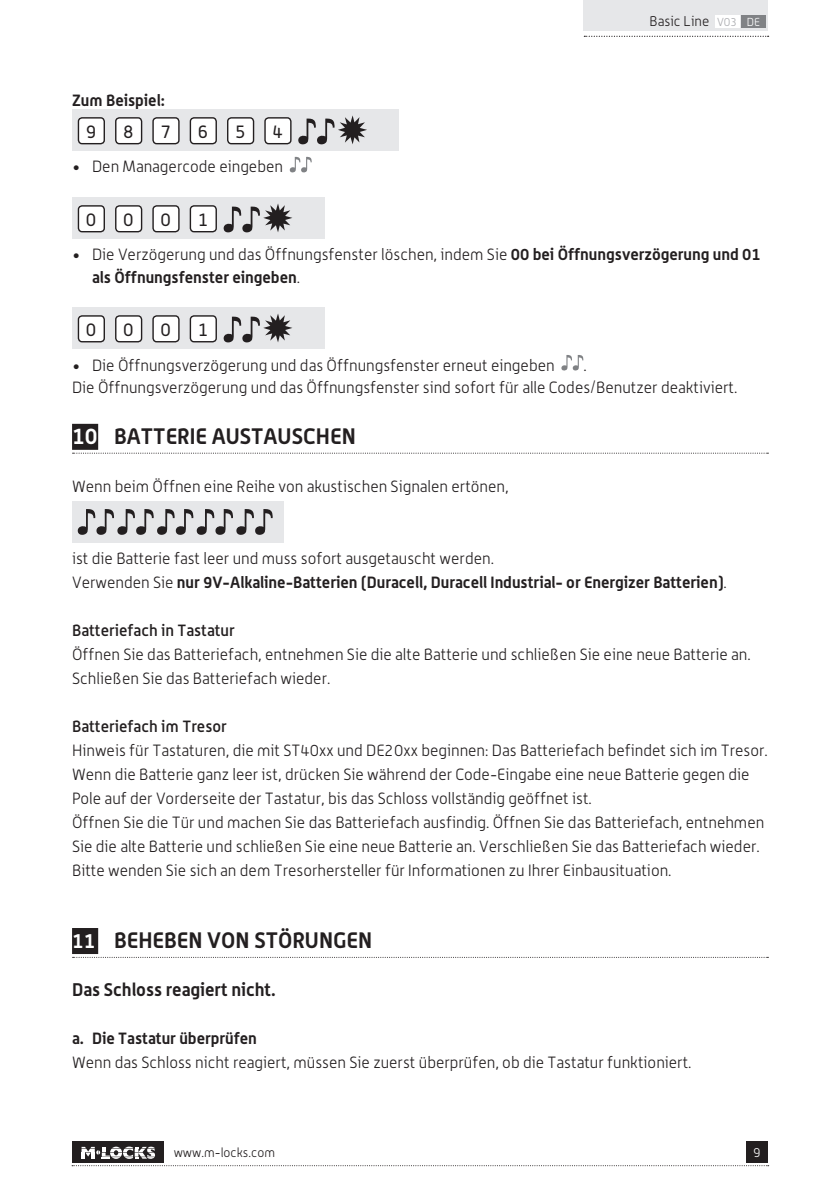
<style>
.page{position:relative;width:840px;height:1191px;background:#fff}
.page>*{position:absolute;margin:0;border:0;box-sizing:border-box;transform-origin:0 0}
.t1{font:700 22px "Alwyn OT";color:#231f20}
.t2{font:700 18px "Alwyn OT";color:#231f20}
.t3{font:18px "Alwyn OT";color:#231f20}
.t4{font:300 16px/24px "Alwyn OT";color:#231f20}
.t5{font:700 16px/22px "Alwyn OT";color:#231f20}
.t6{font:500 16px "Alwyn OT";color:#231f20}
.t7{font:300 14px "Alwyn OT";color:#231f20}
.t8{font:300 12.8px "Alwyn OT";color:#231f20}
.t9{font:300 12.8px "Alwyn OT";color:#fff}
.s1{font-size:11.4px;color:#a8a9ad}
.s2{font-size:11.4px;color:#fff}
.s3{font-weight:300}
.s4{color:#fff}
.s5{font-size:20px;color:#fff}
</style>
<div class="page">
<div style="left:746px;top:1141px;width:21px;height:22px;background:#231f20"></div>
<svg style="left:72px;top:1165px;width:696px;height:1px"></svg>
<div style="left:583px;top:0;width:184px;height:31px;background:#e6e7e9"></div>
<div style="left:714px;top:15px;width:24px;height:13px;background:#fff"></div>
<div style="left:741px;top:15px;width:24px;height:13px;background:#808285"></div>
<svg style="left:584px;top:36px;width:184px;height:1px"></svg>
<div style="left:72px;top:1141px;width:91px;height:22px;background:#231f20"></div>
<svg style="left:81px;top:1146px;width:74px;height:12px"></svg>
<div style="left:72px;top:424px;width:26px;height:26px;background:#231f20"></div>
<svg style="left:72px;top:453px;width:696px;height:1px"></svg>
<div style="left:72px;top:928px;width:26px;height:26px;background:#231f20"></div>
<svg style="left:72px;top:957px;width:696px;height:1px"></svg>
<div style="left:72px;top:109px;width:327px;height:41px;background:#e6e7e9"></div>
<div style="left:78px;top:118px;width:26px;height:26px;background:#fff;border-radius:4px"></div>
<div style="left:78px;top:117px;width:27px;height:27px;border:1px solid #231f20;border-radius:4px"></div>
<div style="left:116px;top:118px;width:25px;height:26px;background:#fff;border-radius:4px"></div>
<div style="left:115px;top:117px;width:27px;height:27px;border:1px solid #231f20;border-radius:4px"></div>
<div style="left:153px;top:118px;width:26px;height:26px;background:#fff;border-radius:4px"></div>
<div style="left:152px;top:117px;width:27px;height:27px;border:1px solid #231f20;border-radius:4px"></div>
<div style="left:190px;top:118px;width:26px;height:26px;background:#fff;border-radius:4px"></div>
<div style="left:189px;top:117px;width:28px;height:27px;border:1px solid #231f20;border-radius:4px"></div>
<div style="left:227px;top:118px;width:26px;height:26px;background:#fff;border-radius:4px"></div>
<div style="left:227px;top:117px;width:27px;height:27px;border:1px solid #231f20;border-radius:4px"></div>
<div style="left:265px;top:118px;width:26px;height:26px;background:#fff;border-radius:4px"></div>
<div style="left:264px;top:117px;width:27px;height:27px;border:1px solid #231f20;border-radius:4px"></div>
<svg style="left:298px;top:115px;width:69px;height:30px"></svg>
<svg style="left:289px;top:157px;width:22px;height:16px"></svg>
<div style="left:72px;top:197px;width:252px;height:41px;background:#e6e7e9"></div>
<div style="left:78px;top:206px;width:26px;height:26px;background:#fff;border-radius:4px"></div>
<div style="left:78px;top:205px;width:27px;height:27px;border:1px solid #231f20;border-radius:4px"></div>
<div style="left:116px;top:206px;width:25px;height:26px;background:#fff;border-radius:4px"></div>
<div style="left:115px;top:205px;width:27px;height:27px;border:1px solid #231f20;border-radius:4px"></div>
<div style="left:153px;top:206px;width:26px;height:26px;background:#fff;border-radius:4px"></div>
<div style="left:152px;top:205px;width:27px;height:27px;border:1px solid #231f20;border-radius:4px"></div>
<div style="left:190px;top:206px;width:26px;height:26px;background:#fff;border-radius:4px"></div>
<div style="left:189px;top:205px;width:28px;height:27px;border:1px solid #231f20;border-radius:4px"></div>
<svg style="left:223px;top:203px;width:69px;height:30px"></svg>
<div style="left:72px;top:307px;width:252px;height:41px;background:#e6e7e9"></div>
<div style="left:78px;top:316px;width:26px;height:26px;background:#fff;border-radius:4px"></div>
<div style="left:78px;top:315px;width:27px;height:27px;border:1px solid #231f20;border-radius:4px"></div>
<div style="left:116px;top:316px;width:25px;height:26px;background:#fff;border-radius:4px"></div>
<div style="left:115px;top:315px;width:27px;height:27px;border:1px solid #231f20;border-radius:4px"></div>
<div style="left:153px;top:316px;width:26px;height:26px;background:#fff;border-radius:4px"></div>
<div style="left:152px;top:315px;width:27px;height:27px;border:1px solid #231f20;border-radius:4px"></div>
<div style="left:190px;top:316px;width:26px;height:26px;background:#fff;border-radius:4px"></div>
<div style="left:189px;top:315px;width:28px;height:27px;border:1px solid #231f20;border-radius:4px"></div>
<svg style="left:223px;top:314px;width:69px;height:29px"></svg>
<svg style="left:561px;top:355px;width:22px;height:16px"></svg>
<div style="left:72px;top:501px;width:211px;height:41px;background:#e6e7e9"></div>
<svg style="left:77px;top:509px;width:195px;height:26px"></svg>
<p class="t7" style="left:649px;top:13px;width:112px">Basic Line <span class="s1">V03</span> <span class="s2">DE</span></p>
<p class="t5" style="left:72px;top:89px;width:94px">Zum Beispiel:</p>
<p class="t3" style="left:86px;top:121px;width:12px">9</p>
<p class="t3" style="left:123px;top:121px;width:12px">8</p>
<p class="t3" style="left:160px;top:121px;width:12px">7</p>
<p class="t3" style="left:198px;top:121px;width:12px">6</p>
<p class="t3" style="left:235px;top:121px;width:12px">5</p>
<p class="t3" style="left:272px;top:121px;width:12px">4</p>
<p class="t4" style="left:72px;top:155px;width:212px">• Den Managercode eingeben</p>
<p class="t3" style="left:86px;top:209px;width:12px">0</p>
<p class="t3" style="left:123px;top:209px;width:12px">0</p>
<p class="t3" style="left:160px;top:209px;width:12px">0</p>
<p class="t3" style="left:198px;top:209px;width:12px">1</p>
<p class="t5" style="left:92px;top:243px;width:669px;text-indent:-20px"><span class="s3">• Die Verzögerung und das Öffnungsfenster löschen, indem Sie</span> 00 bei Öffnungsverzögerung und 01 als Öffnungsfenster eingeben<span class="s3">.</span></p>
<p class="t3" style="left:86px;top:319px;width:12px">0</p>
<p class="t3" style="left:123px;top:319px;width:12px">0</p>
<p class="t3" style="left:160px;top:319px;width:12px">0</p>
<p class="t3" style="left:198px;top:319px;width:12px">1</p>
<p class="t4" style="left:72px;top:353px;width:484px">• Die Öffnungsverzögerung und das Öffnungsfenster erneut eingeben</p>
<p class="t4" style="left:72px;top:354px;width:666px;line-height:22px;text-indent:511px">.<br>Die Öffnungsverzögerung und das Öffnungsfenster sind sofort für alle Codes/Benutzer deaktiviert.</p>
<h1 class="t1" style="left:72px;top:422px;width:285px"><span class="s4">10</span> BATTERIE AUSTAUSCHEN</h1>
<p class="t4" style="left:72px;top:474px;width:438px">Wenn beim Öffnen eine Reihe von akustischen Signalen ertönen,</p>
<p class="t5" style="left:72px;top:546px;width:656px;line-height:24px"><span class="s3">ist die Batterie fast leer und muss sofort ausgetauscht werden.<br>Verwenden Sie</span> nur 9V-Alkaline-Batterien (Duracell, Duracell Industrial- or Energizer Batterien)<span class="s3">.</span></p>
<p class="t6" style="left:72px;top:621px;width:164px">Batteriefach in Tastatur</p>
<p class="t4" style="left:72px;top:642px;width:679px">Öffnen Sie das Batteriefach, entnehmen Sie die alte Batterie und schließen Sie eine neue Batterie an.<br>Schließen Sie das Batteriefach wieder.</p>
<p class="t6" style="left:72px;top:717px;width:156px">Batteriefach im Tresor</p>
<p class="t4" style="left:72px;top:738px;width:697px">Hinweis für Tastaturen, die mit ST40xx und DE20xx beginnen: Das Batteriefach befindet sich im Tresor.<br>Wenn die Batterie ganz leer ist, drücken Sie während der Code-Eingabe eine neue Batterie gegen die Pole auf der Vorderseite der Tastatur, bis das Schloss vollständig geöffnet ist.<br>Öffnen Sie die Tür und machen Sie das Batteriefach ausfindig. Öffnen Sie das Batteriefach, entnehmen Sie die alte Batterie und schließen Sie eine neue Batterie an. Verschließen Sie das Batteriefach wieder.<br>Bitte wenden Sie sich an dem Tresorhersteller für Informationen zu Ihrer Einbausituation.</p>
<h1 class="t1" style="left:72px;top:926px;width:301px"><span class="s5">11</span> BEHEBEN VON STÖRUNGEN</h1>
<p class="t2" style="left:72px;top:978px;width:205px">Das Schloss reagiert nicht.</p>
<p class="t5" style="left:72px;top:1027px;width:186px">a. Die Tastatur überprüfen</p>
<p class="t4" style="left:72px;top:1050px;width:620px">Wenn das Schloss nicht reagiert, müssen Sie zuerst überprüfen, ob die Tastatur funktioniert.</p>
<p class="t8" style="left:173px;top:1145px;width:103px">www.m-locks.com</p>
<p class="t9" style="left:752px;top:1145px;width:9px">9</p>
</div>
